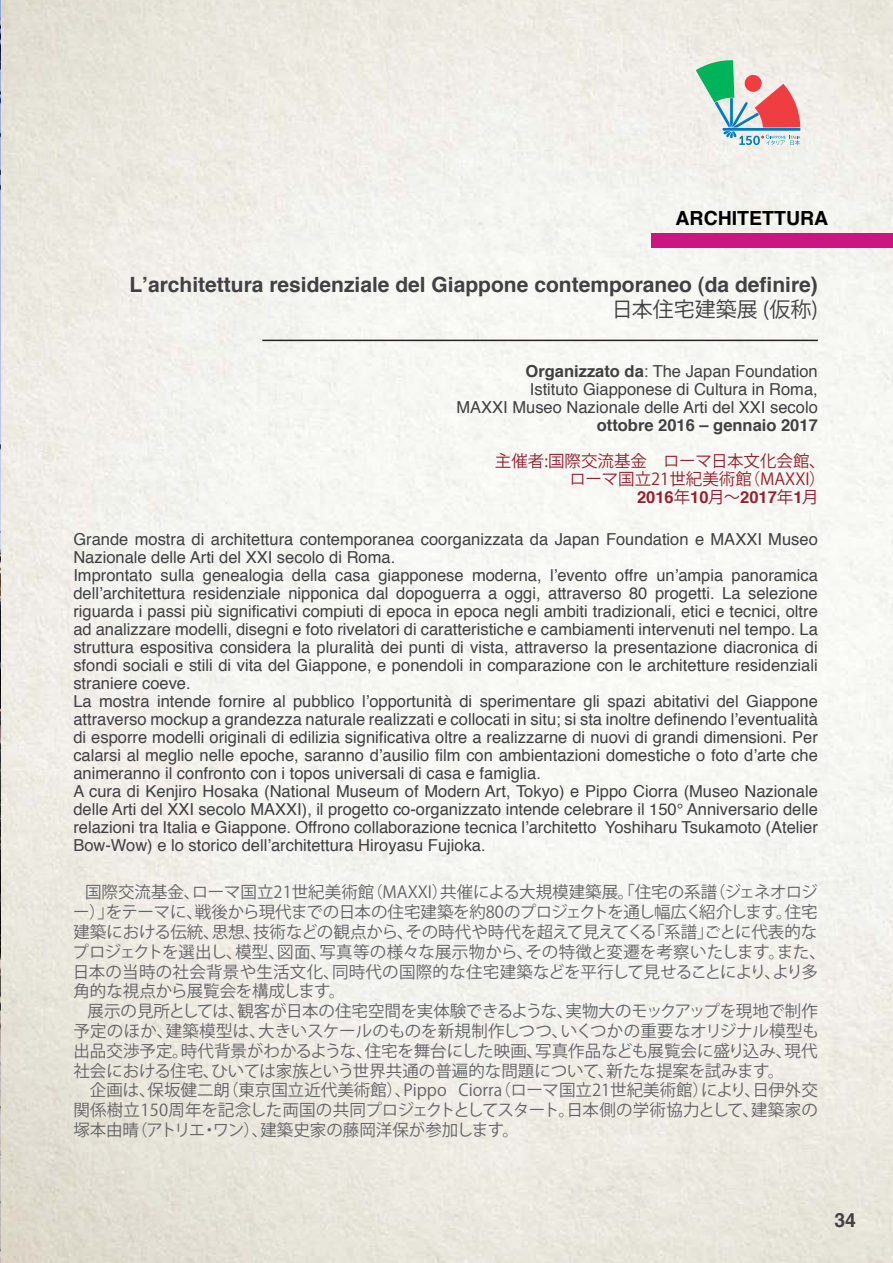
<style>
.page{position:relative;width:893px;height:1263px;background:#fff}
.page>*{position:absolute;margin:0;border:0;box-sizing:border-box;transform-origin:0 0}
.t1{font:700 21px "Helvetica";color:#414042}
.t2{font:21px "Koz Go Pro";color:#414042}
.t3{font:700 19.5px "Helvetica";color:#010101}
.t4{font:700 19.5px "Helvetica";color:#424143}
.t5{font:16.5px/18px "Helvetica";color:#414042}
.t6{font:16.5px/19.8px "Koz Go Pro";color:#636466}
.t7{font:16.5px/18px "Koz Go Pro";color:#981f2e;text-align:right}
.t8{font:700 16.5px "Helvetica";color:#414042}
.t9{font:700 16.5px "Helvetica";color:#981f2e}
.s1{font-weight:700}
.s2{font-family:"Koz Go Pro";font-weight:400}
</style>
<div class="page">
<img style="left:0;top:0;width:893px;height:1263px">
<svg style="left:696px;top:60px;width:104px;height:85px;background:#bebeb6"></svg>
<div style="left:652px;top:233px;width:241px;height:14px;background:#cd1581"></div>
<hr style="left:262px;top:340px;width:556px;height:1px;background:#272323">
<p class="t3" style="left:675px;top:202px;width:154px">ARCHITETTURA</p>
<p class="t1" style="left:129px;top:267px;width:690px">L’architettura residenziale del Giappone contemporaneo (da definire)</p>
<p class="t2" style="left:612px;top:296px;width:208px">日本住宅建築展 (仮称)</p>
<p class="t5" style="left:456px;top:363px;width:363px;text-align:right"><span class="s1">Organizzato da</span>: The Japan Foundation<br>Istituto Giapponese di Cultura in Roma,<br>MAXXI Museo Nazionale delle Arti del XXI secolo</p>
<p class="t8" style="left:597px;top:412px;width:223px">ottobre 2016 – gennaio 2017</p>
<p class="t7" style="left:495px;top:452px;width:332px">主催者:国際交流基金　ローマ日本文化会館、ローマ国立21世紀美術館（MAXXI）</p>
<p class="t9" style="left:637px;top:483px;width:183px">2016<span class="s2">年</span>10<span class="s2">月～</span>2017<span class="s2">年</span>1<span class="s2">月</span></p>
<p class="t5" style="left:73px;top:531px;width:746px">Grande mostra di architettura contemporanea coorganizzata da Japan Foundation e MAXXI Museo Nazionale delle Arti del XXI secolo di Roma.<br>Improntato sulla genealogia della casa giapponese moderna, l’evento offre un’ampia panoramica dell’architettura residenziale nipponica dal dopoguerra a oggi, attraverso 80 progetti. La selezione riguarda i passi più significativi compiuti di epoca in epoca negli ambiti tradizionali, etici e tecnici, oltre ad analizzare modelli, disegni e foto rivelatori di caratteristiche e cambiamenti intervenuti nel tempo. La struttura espositiva considera la pluralità dei punti di vista, attraverso la presentazione diacronica di sfondi sociali e stili di vita del Giappone, e ponendoli in comparazione con le architetture residenziali straniere coeve.<br>La mostra intende fornire al pubblico l’opportunità di sperimentare gli spazi abitativi del Giappone attraverso mockup a grandezza naturale realizzati e collocati in situ; si sta inoltre definendo l’eventualità di esporre modelli originali di edilizia significativa oltre a realizzarne di nuovi di grandi dimensioni. Per calarsi al meglio nelle epoche, saranno d’ausilio film con ambientazioni domestiche o foto d’arte che animeranno il confronto con i topos universali di casa e famiglia.<br>A cura di Kenjiro Hosaka (National Museum of Modern Art, Tokyo) e Pippo Ciorra (Museo Nazionale delle Arti del XXI secolo MAXXI), il progetto co-organizzato intende celebrare il 150° Anniversario delle relazioni tra Italia e Giappone. Offrono collaborazione tecnica l’architetto Yoshiharu Tsukamoto (Atelier Bow-Wow) e lo storico dell’architettura Hiroyasu Fujioka.</p>
<p class="t6" style="left:73px;top:883px;width:755px;text-indent:13px">国際交流基金、ローマ国立21世紀美術館（MAXXI）共催による大規模建築展。「住宅の系譜（ジェネオロジー）」をテーマに、戦後から現代までの日本の住宅建築を約80のプロジェクトを通し幅広く紹介します。住宅建築における伝統、思想、技術などの観点から、その時代や時代を超えて見えてくる「系譜」ごとに代表的なプロジェクトを選出し、模型、図面、写真等の様々な展示物から、その特徴と変遷を考察いたします。また、日本の当時の社会背景や生活文化、同時代の国際的な住宅建築などを平行して見せることにより、より多角的な視点から展覧会を構成します。</p>
<p class="t6" style="left:73px;top:1002px;width:747px;text-indent:14px">展示の見所としては、観客が日本の住宅空間を実体験できるような、実物大のモックアップを現地で制作予定のほか、建築模型は、大きいスケールのものを新規制作しつつ、いくつかの重要なオリジナル模型も出品交渉予定。時代背景がわかるような、住宅を舞台にした映画、写真作品なども展覧会に盛り込み、現代社会における住宅、ひいては家族という世界共通の普遍的な問題について、新たな提案を試みます。<br>　企画は、保坂健二朗（東京国立近代美術館）、Pippo Ciorra（ローマ国立21世紀美術館）により、日伊外交関係樹立150周年を記念した両国の共同プロジェクトとしてスタート。日本側の学術協力として、建築家の塚本由晴（アトリエ・ワン）、建築史家の藤岡洋保が参加します。</p>
<p class="t4" style="left:834px;top:1205px;width:23px">34</p>
</div>
